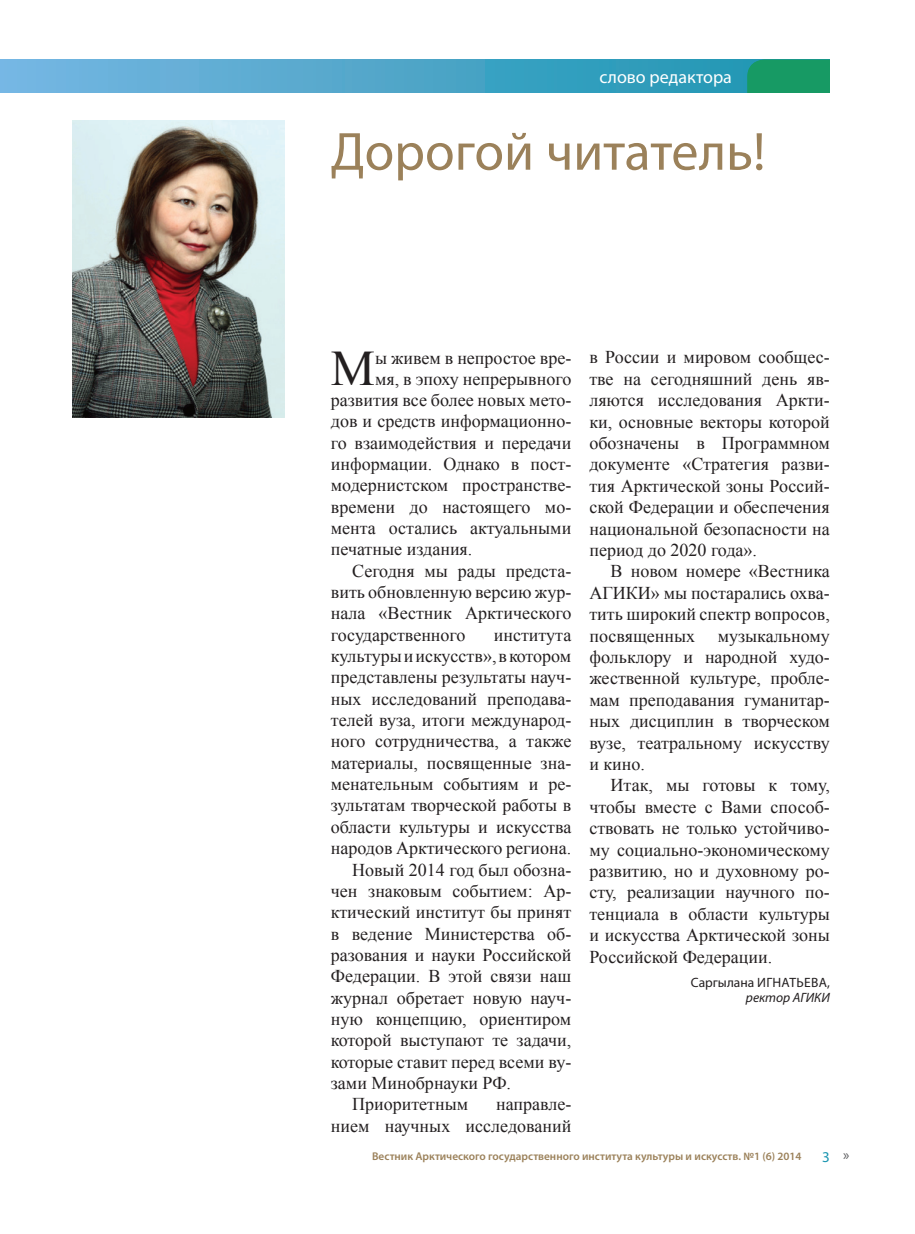
<style>
.page{position:relative;width:915px;height:1234px;background:#fff}
.page>*{position:absolute;margin:0;border:0;box-sizing:border-box;transform-origin:0 0}
.t1{font:54px "Myriad Pro";color:#9b815a}
.t2{font:49.65px "Times New Roman";color:#231f20}
.t3{font:18px/21.5px "Times New Roman";color:#231f20;text-align:justify}
.t4{font:18px "Myriad Pro";color:#fff}
.t5{font:15px "Myriad Pro";color:#1995b0}
.t6{font:13.5px "Myriad Pro";letter-spacing:.01em;color:#231f20}
.t7{font:italic 13.5px "Myriad Pro";color:#231f20}
.t8{font:600 11.25px "Myriad Pro";color:#9b815a}
.s1{color:#57585a}
</style>
<div class="page">
<svg style="left:0;top:60px;width:747px;height:33px"></svg>
<div style="left:747px;top:60px;width:82px;height:33px;background:#179a64"></div>
<img style="left:73px;top:121px;width:212px;height:296px">
<p class="t4" style="left:599px;top:66px;width:134px">слово редактора</p>
<h1 class="t1" style="left:331px;top:118px;width:436px">Дорогой читатель!</h1>
<h2 class="t2" style="left:331px;top:334px;width:46px">М</h2>
<p class="t3" style="left:375px;top:346px;width:198px">ы живем в непростое вре-</p>
<p class="t3" style="left:375px;top:367px;width:198px">мя, в эпоху непрерывного</p>
<p class="t3" style="left:331px;top:389px;width:242px">развития все более новых мето-</p>
<p class="t3" style="left:331px;top:410px;width:242px">дов и средств информационно-</p>
<p class="t3" style="left:331px;top:431px;width:242px">го взаимодействия и передачи</p>
<p class="t3" style="left:331px;top:453px;width:242px">информации. Однако в пост-</p>
<p class="t3" style="left:331px;top:474px;width:242px">модернистском пространстве-</p>
<p class="t3" style="left:331px;top:495px;width:242px">времени до настоящего мо-</p>
<p class="t3" style="left:331px;top:517px;width:242px">мента остались актуальными</p>
<p class="t3" style="left:331px;top:538px;width:143px">печатные издания.</p>
<p class="t3" style="left:352px;top:559px;width:221px">Сегодня мы рады предста-</p>
<p class="t3" style="left:331px;top:581px;width:242px">вить обновленную версию жур-</p>
<p class="t3" style="left:331px;top:602px;width:242px">нала «Вестник Арктического</p>
<p class="t3" style="left:331px;top:623px;width:136px">государственного</p>
<p class="t3" style="left:493px;top:623px;width:79px">института</p>
<p class="t3" style="left:331px;top:645px;width:242px">культуры и искусств», в котором</p>
<p class="t3" style="left:331px;top:666px;width:242px">представлены результаты науч-</p>
<p class="t3" style="left:331px;top:687px;width:242px">ных исследований преподава-</p>
<p class="t3" style="left:331px;top:709px;width:242px">телей вуза, итоги международ-</p>
<p class="t3" style="left:331px;top:730px;width:242px">ного сотрудничества, а также</p>
<p class="t3" style="left:331px;top:751px;width:242px">материалы, посвященные зна-</p>
<p class="t3" style="left:331px;top:773px;width:242px">менательным событиям и ре-</p>
<p class="t3" style="left:331px;top:794px;width:242px">зультатам творческой работы в</p>
<p class="t3" style="left:331px;top:815px;width:242px">области культуры и искусства</p>
<p class="t3" style="left:331px;top:837px;width:242px">народов Арктического региона.</p>
<p class="t3" style="left:352px;top:858px;width:221px">Новый 2014 год был обозна-</p>
<p class="t3" style="left:331px;top:879px;width:242px">чен знаковым событием: Ар-</p>
<p class="t3" style="left:331px;top:900px;width:242px">ктический институт бы принят</p>
<p class="t3" style="left:331px;top:922px;width:242px">в ведение Министерства об-</p>
<p class="t3" style="left:331px;top:943px;width:242px">разования и науки Российской</p>
<p class="t3" style="left:331px;top:964px;width:242px">Федерации. В этой связи наш</p>
<p class="t3" style="left:331px;top:986px;width:242px">журнал обретает новую науч-</p>
<p class="t3" style="left:331px;top:1007px;width:242px">ную концепцию, ориентиром</p>
<p class="t3" style="left:331px;top:1028px;width:242px">которой выступают те задачи,</p>
<p class="t3" style="left:331px;top:1050px;width:242px">которые ставит перед всеми ву-</p>
<p class="t3" style="left:331px;top:1071px;width:182px">зами Минобрнауки РФ.</p>
<p class="t3" style="left:352px;top:1092px;width:118px">Приоритетным</p>
<p class="t3" style="left:331px;top:1093px;width:242px;text-align:right">направле-<br>нием научных исследований</p>
<p class="t3" style="left:589px;top:346px;width:242px">в России и мировом сообщес&shy;тве на сегодняшний день яв&shy;ляются исследования Аркти&shy;ки, основные векторы которой обозначены в Программном документе «Стратегия разви&shy;тия Арктической зоны Россий&shy;ской Федерации и обеспечения национальной безопасности на период до 2020 года».</p>
<p class="t3" style="left:589px;top:560px;width:242px;text-indent:21px">В новом номере «Вестника АГИКИ» мы постарались охва&shy;тить широкий спектр вопросов, посвященных музыкальному фольклору и народной худо&shy;жественной культуре, пробле&shy;мам преподавания гуманитар&shy;ных дисциплин в творческом вузе, театральному искусству и кино.</p>
<p class="t3" style="left:589px;top:774px;width:242px;text-indent:21px">Итак, мы готовы к тому, чтобы вместе с Вами способ&shy;ствовать не только устойчиво&shy;му социально-экономическому развитию, но и духовному ро&shy;сту, реализации научного по&shy;тенциала в области культуры и искусства Арктической зоны Российской Федерации.</p>
<p class="t6" style="left:690px;top:973px;width:140px">Саргылана Игнатьева,</p>
<p class="t7" style="left:745px;top:988px;width:85px">ректор АГИКИ</p>
<p class="t8" style="left:372px;top:1149px;width:431px">Вестник Арктического государственного института культуры и искусств. №1 (6) 2014</p>
<p class="t5" style="left:821px;top:1147px;width:29px">3 <span class="s1">»</span></p>
</div>
